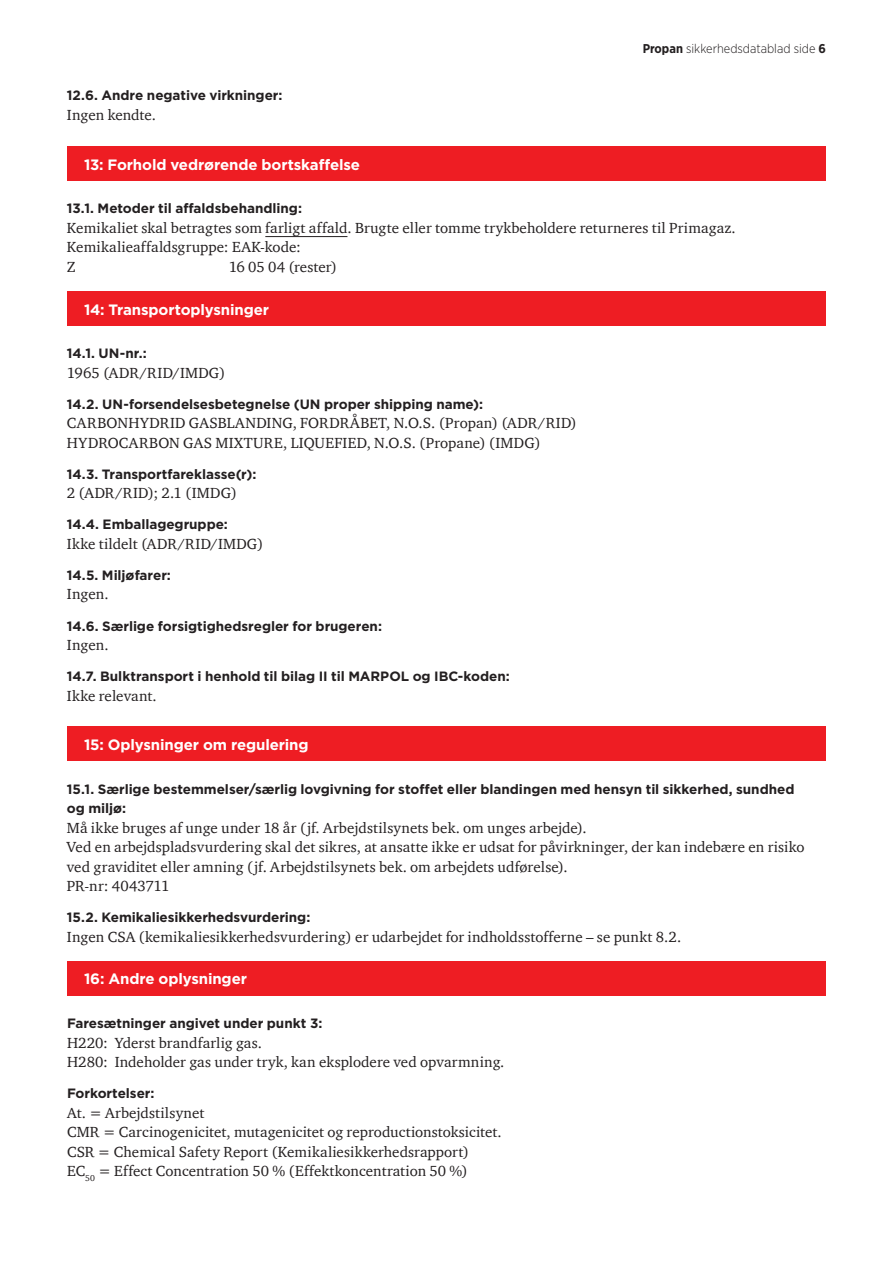
<style>
.page{position:relative;width:893px;height:1263px;background:#fff}
.page>*{position:absolute;margin:0;border:0;box-sizing:border-box;transform-origin:0 0}
.t1{font:15px/19.5px "ITC Charter Com";letter-spacing:.005em;color:#231f20}
.t2{font:700 15px "Gotham";letter-spacing:-.01em;color:#fff}
.t3{font:700 13.5px/19.5px "Gotham";letter-spacing:-.005em;color:#231f20}
.t4{font:300 12.75px "Gotham Narrow";color:#231f20}
.s1{font-weight:700}
</style>
<div class="page">
<hr style="left:265px;top:236px;width:82px;height:1px;background:#231f20">
<div style="left:67px;top:147px;width:759px;height:34px;background:#ee1d23"></div>
<div style="left:67px;top:292px;width:759px;height:34px;background:#ee1d23"></div>
<div style="left:67px;top:727px;width:759px;height:34px;background:#ee1d23"></div>
<div style="left:67px;top:961px;width:759px;height:34px;background:#ee1d23"></div>
<p class="t3" style="left:67px;top:85px;width:217px">12.6. Andre negative virkninger:</p>
<p class="t1" style="left:67px;top:105px;width:91px">Ingen kendte.</p>
<p class="t2" style="left:84px;top:154px;width:278px">13: Forhold vedrørende bortskaffelse</p>
<p class="t4" style="left:643px;top:40px;width:185px"><span class="s1">Propan</span> sikkerhedsdatablad side <span class="s1">6</span></p>
<p class="t3" style="left:67px;top:199px;width:237px">13.1. Metoder til affaldsbehandling:</p>
<p class="t1" style="left:67px;top:218px;width:670px">Kemikaliet skal betragtes som farligt affald. Brugte eller tomme trykbeholdere returneres til Primagaz.<br>Kemikalieaffaldsgruppe: EAK-kode:<br>Z</p>
<p class="t1" style="left:229px;top:257px;width:109px">16 05 04 (rester)</p>
<p class="t2" style="left:84px;top:300px;width:187px">14: Transportoplysninger</p>
<p class="t3" style="left:67px;top:344px;width:81px">14.1. UN-nr.:</p>
<p class="t1" style="left:67px;top:363px;width:160px">1965 (ADR/RID/IMDG)</p>
<p class="t3" style="left:67px;top:394px;width:418px">14.2. UN-forsendelsesbetegnelse (UN proper shipping name):</p>
<p class="t1" style="left:67px;top:413px;width:511px">CARBONHYDRID GASBLANDING, FORDRÅBET, N.O.S. (Propan) (ADR/RID)<br>HYDROCARBON GAS MIXTURE, LIQUEFIED, N.O.S. (Propane) (IMDG)</p>
<p class="t3" style="left:67px;top:464px;width:191px">14.3. Transportfareklasse(r):</p>
<p class="t1" style="left:67px;top:483px;width:172px">2 (ADR/RID); 2.1 (IMDG)</p>
<p class="t3" style="left:67px;top:515px;width:162px">14.4. Emballagegruppe:</p>
<p class="t1" style="left:67px;top:534px;width:198px">Ikke tildelt (ADR/RID/IMDG)</p>
<p class="t3" style="left:67px;top:565px;width:105px">14.5. Miljøfarer:</p>
<p class="t1" style="left:67px;top:584px;width:43px">Ingen.</p>
<p class="t3" style="left:67px;top:616px;width:317px">14.6. Særlige forsigtighedsregler for brugeren:</p>
<p class="t1" style="left:67px;top:635px;width:43px">Ingen.</p>
<p class="t3" style="left:67px;top:666px;width:444px">14.7. Bulktransport i henhold til bilag II til MARPOL og IBC-koden:</p>
<p class="t1" style="left:67px;top:685px;width:91px">Ikke relevant.</p>
<p class="t2" style="left:84px;top:734px;width:226px">15: Oplysninger om regulering</p>
<p class="t3" style="left:67px;top:779px;width:729px">15.1. Særlige bestemmelser/særlig lovgivning for stoffet eller blandingen med hensyn til sikkerhed, sundhed og miljø:</p>
<p class="t1" style="left:67px;top:818px;width:739px">Må ikke bruges af unge under 18 år (jf. Arbejdstilsynets bek. om unges arbejde).<br>Ved en arbejdspladsvurdering skal det sikres, at ansatte ikke er udsat for påvirkninger, der kan indebære en risiko ved graviditet eller amning (jf. Arbejdstilsynets bek. om arbejdets udførelse).<br>PR-nr: 4043711</p>
<p class="t3" style="left:67px;top:908px;width:245px">15.2. Kemikaliesikkerhedsvurdering:</p>
<p class="t1" style="left:67px;top:927px;width:616px">Ingen CSA (kemikaliesikkerhedsvurdering) er udarbejdet for indholdsstofferne – se punkt 8.2.</p>
<p class="t2" style="left:84px;top:969px;width:164px">16: Andre oplysninger</p>
<p class="t3" style="left:67px;top:1013px;width:257px">Faresætninger angivet under punkt 3:</p>
<p class="t1" style="left:67px;top:1033px;width:439px">H220: Yderst brandfarlig gas.<br>H280: Indeholder gas under tryk, kan eksplodere ved opvarmning.</p>
<p class="t3" style="left:67px;top:1083px;width:89px">Forkortelser:</p>
<p class="t1" style="left:67px;top:1103px;width:436px">At. = Arbejdstilsynet<br>CMR = Carcinogenicitet, mutagenicitet og reproductionstoksicitet.<br>CSR = Chemical Safety Report (Kemikaliesikkerhedsrapport)<br>EC<sub>50</sub> = Effect Concentration 50 % (Effektkoncentration 50 %)</p>
</div>
